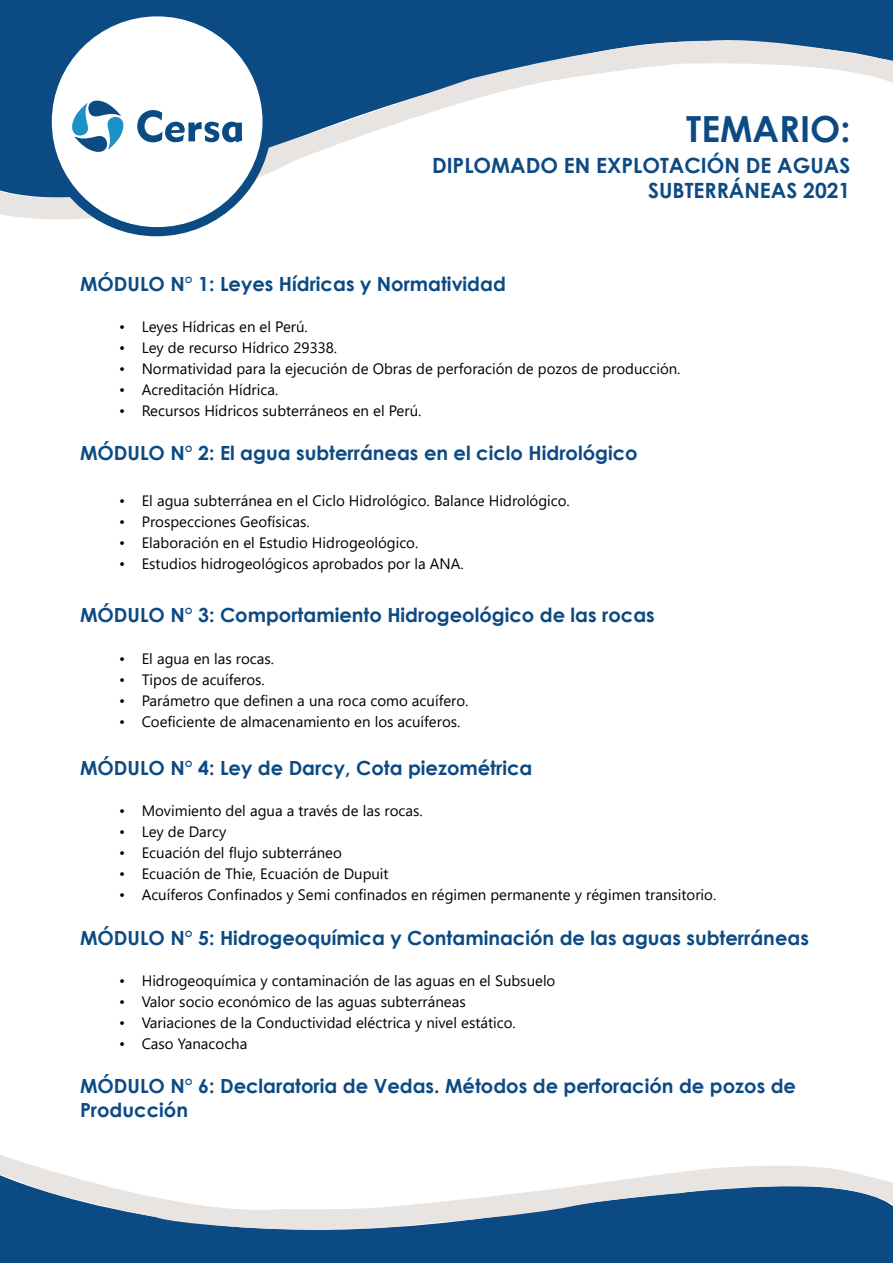
<style>
.page{position:relative;width:893px;height:1263px;background:#fff}
.page>*{position:absolute;margin:0;border:0;box-sizing:border-box;transform-origin:0 0}
.t1{font:700 36px "Century Gothic";color:#0c4a83}
.t2{font:700 21px/25.2px "Century Gothic";color:#0c4a83;text-align:right}
.t3{font:700 19.5px/23.4px "Century Gothic";color:#0c4a83}
.t4{font:15px "Segoe UI";color:#000}
</style>
<div class="page">
<div style="left:0;top:1231px;width:893px;height:32px;background:#0c4a83"></div>
<svg style="left:0;top:1155px;width:893px;height:76px"></svg>
<div style="left:0;top:0;width:893px;height:35px;background:#0c4a83"></div>
<svg style="left:0;top:35px;width:893px;height:202px"></svg>
<div style="left:41px;top:6px;width:231px;height:230px;background:#0c4a83;border-radius:50%"></div>
<div style="left:52px;top:16px;width:210px;height:211px;background:#fff;border-radius:50%"></div>
<svg style="left:137px;top:110px;width:105px;height:32px"></svg>
<svg style="left:72px;top:100px;width:52px;height:52px"></svg>
<h1 class="t1" style="left:686px;top:102px;width:166px">TEMARIO:</h1>
<h2 class="t2" style="left:432px;top:152px;width:420px">DIPLOMADO EN EXPLOTACIÓN DE AGUAS<br>SUBTERRÁNEAS 2021</h2>
<h3 class="t3" style="left:80px;top:271px;width:427px">MÓDULO N° 1: Leyes Hídricas y Normatividad</h3>
<p class="t4" style="left:119px;top:312px;width:190px">• Leyes Hídricas en el Perú.</p>
<p class="t4" style="left:119px;top:333px;width:220px">• Ley de recurso Hídrico 29338.</p>
<p class="t4" style="left:119px;top:354px;width:563px">• Normatividad para la ejecución de Obras de perforación de pozos de producción.</p>
<p class="t4" style="left:119px;top:375px;width:161px">• Acreditación Hídrica.</p>
<p class="t4" style="left:119px;top:396px;width:304px">• Recursos Hídricos subterráneos en el Perú.</p>
<h3 class="t3" style="left:80px;top:440px;width:559px">MÓDULO N° 2: El agua subterráneas en el ciclo Hidrológico</h3>
<p class="t4" style="left:119px;top:486px;width:452px">• El agua subterránea en el Ciclo Hidrológico. Balance Hidrológico.</p>
<p class="t4" style="left:119px;top:507px;width:192px">• Prospecciones Geofísicas.</p>
<p class="t4" style="left:119px;top:528px;width:301px">• Elaboración en el Estudio Hidrogeológico.</p>
<p class="t4" style="left:119px;top:549px;width:346px">• Estudios hidrogeológicos aprobados por la ANA.</p>
<h3 class="t3" style="left:80px;top:602px;width:576px">MÓDULO N° 3: Comportamiento Hidrogeológico de las rocas</h3>
<p class="t4" style="left:119px;top:644px;width:156px">• El agua en las rocas.</p>
<p class="t4" style="left:119px;top:665px;width:147px">• Tipos de acuíferos.</p>
<p class="t4" style="left:119px;top:686px;width:351px">• Parámetro que definen a una roca como acuífero.</p>
<p class="t4" style="left:119px;top:707px;width:343px">• Coeficiente de almacenamiento en los acuíferos.</p>
<h3 class="t3" style="left:80px;top:755px;width:454px">MÓDULO N° 4: Ley de Darcy, Cota piezométrica</h3>
<p class="t4" style="left:119px;top:797px;width:305px">• Movimiento del agua a través de las rocas.</p>
<p class="t4" style="left:119px;top:818px;width:109px">• Ley de Darcy</p>
<p class="t4" style="left:119px;top:839px;width:224px">• Ecuación del flujo subterráneo</p>
<p class="t4" style="left:119px;top:860px;width:271px">• Ecuación de Thie, Ecuación de Dupuit</p>
<p class="t4" style="left:119px;top:881px;width:599px">• Acuíferos Confinados y Semi confinados en régimen permanente y régimen transitorio.</p>
<h3 class="t3" style="left:80px;top:925px;width:730px">MÓDULO N° 5: Hidrogeoquímica y Contaminación de las aguas subterráneas</h3>
<p class="t4" style="left:119px;top:967px;width:438px">• Hidrogeoquímica y contaminación de las aguas en el Subsuelo</p>
<p class="t4" style="left:119px;top:988px;width:348px">• Valor socio económico de las aguas subterráneas</p>
<p class="t4" style="left:119px;top:1009px;width:398px">• Variaciones de la Conductividad eléctrica y nivel estático.</p>
<p class="t4" style="left:119px;top:1030px;width:130px">• Caso Yanacocha</p>
<h3 class="t3" style="left:80px;top:1074px;width:718px">MÓDULO N° 6: Declaratoria de Vedas. Métodos de perforación de pozos de<br>Producción</h3>
</div>
